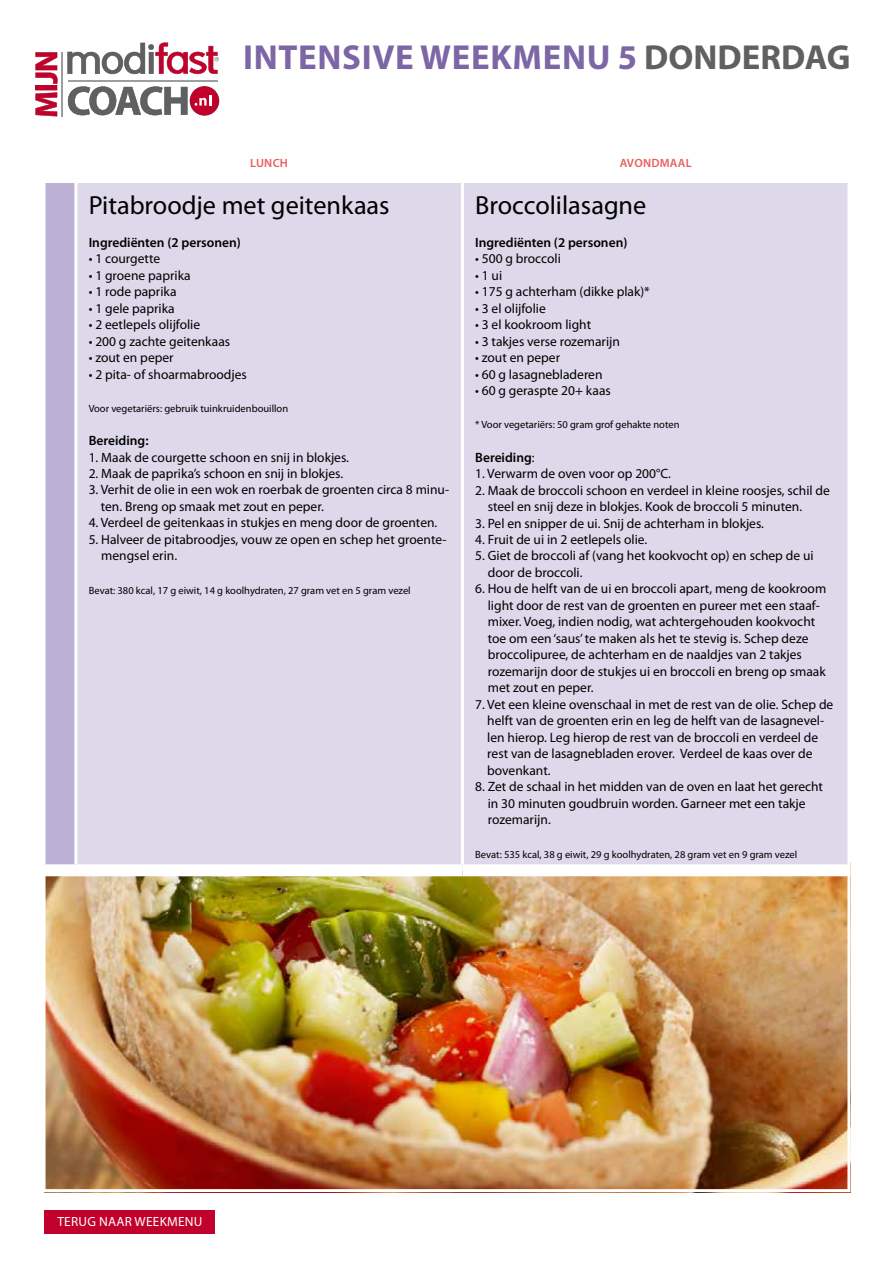
<style>
.page{position:relative;width:893px;height:1263px;background:#fff}
.page>*{position:absolute;margin:0;border:0;box-sizing:border-box;transform-origin:0 0}
.t1{font:700 34.8px "Myriad Pro";letter-spacing:.02em;color:#7c66a5}
.t2{font:700 34.8px "Myriad Pro";color:#5f6062}
.t3{font:26.25px "Myriad Pro";color:#000}
.t4{font:13.5px/16.5px "Myriad Pro";color:#000}
.t5{font:600 13.5px "Myriad Pro";color:#000}
.t6{font:13.35px "Myriad Pro";letter-spacing:.02em;color:#fff}
.t7{font:600 12px "Myriad Pro";letter-spacing:.02em;color:#e95f5c}
.t8{font:10.5px "Myriad Pro";color:#000}
.s1{color:#5f6062}
.s2{font-weight:400}
</style>
<div class="page">
<img style="left:47px;top:876px;width:799px;height:312px">
<div style="left:43px;top:862px;width:807px;height:330px;border:3px solid #fff"></div>
<div style="left:44px;top:182px;width:32px;height:688px;background:#bcb1d4"></div>
<div style="left:77px;top:183px;width:770px;height:681px;background:#ddd8ea"></div>
<hr style="left:43px;top:180px;width:33px;height:3px;background:#fff">
<hr style="left:43px;top:183px;width:3px;height:681px;background:#fff">
<hr style="left:74px;top:183px;width:3px;height:681px;background:#fff">
<hr style="left:461px;top:183px;width:3px;height:681px;background:#fff">
<hr style="left:847px;top:183px;width:3px;height:681px;background:#fff">
<div style="left:76px;top:864px;width:386px;height:12px;background:#fff"></div>
<div style="left:462px;top:864px;width:388px;height:12px;background:#fff"></div>
<div style="left:43px;top:864px;width:33px;height:12px;background:#fff"></div>
<div style="left:45px;top:1210px;width:170px;height:24px;background:#c1002b"></div>
<svg style="left:35px;top:52px;width:23px;height:64px"></svg>
<svg style="left:67px;top:43px;width:152px;height:31px"></svg>
<svg style="left:68px;top:86px;width:151px;height:30px"></svg>
<hr style="left:68px;top:80px;width:150px;height:2px;background:#9c9e9f">
<hr style="left:62px;top:52px;width:1px;height:64px;background:#9c9e9f">
<h1 class="t1" style="left:243px;top:37px;width:426px">INTENSIVE WEEKMENU 5 <span class="s1">DOND</span></h1>
<h1 class="t2" style="left:742px;top:37px;width:110px">ERDAG</h1>
<p class="t7" style="left:250px;top:156px;width:39px">LUNCH</p>
<p class="t7" style="left:620px;top:156px;width:73px">AVONDMAAL</p>
<h2 class="t3" style="left:89px;top:191px;width:303px">Pitabroodje met geitenkaas</h2>
<p class="t5" style="left:89px;top:235px;width:154px">Ingrediënten (2 personen)</p>
<p class="t4" style="left:89px;top:251px;width:73px">• 1 courgette</p>
<p class="t4" style="left:89px;top:267px;width:104px">• 1 groene paprika</p>
<p class="t4" style="left:89px;top:284px;width:89px">• 1 rode paprika</p>
<p class="t4" style="left:89px;top:300px;width:88px">• 1 gele paprika</p>
<p class="t4" style="left:89px;top:317px;width:113px">• 2 eetlepels olijfolie</p>
<p class="t4" style="left:89px;top:333px;width:143px">• 200 g zachte geitenkaas</p>
<p class="t4" style="left:89px;top:350px;width:86px">• zout en peper</p>
<p class="t4" style="left:89px;top:366px;width:160px">• 2 pita- of shoarmabroodjes</p>
<p class="t8" style="left:89px;top:403px;width:201px">Voor vegetariërs: gebruik tuinkruidenbouillon</p>
<p class="t5" style="left:89px;top:433px;width:61px">Bereiding:</p>
<p class="t4" style="left:89px;top:449px;width:262px">1. Maak de courgette schoon en snij in blokjes.</p>
<p class="t4" style="left:89px;top:465px;width:256px">2. Maak de paprika’s schoon en snij in blokjes.</p>
<p class="t4" style="left:101px;top:482px;width:350px;text-indent:-12px">3. Verhit de olie in een wok en roerbak de groenten circa 8 minu&shy;ten. Breng op smaak met zout en peper.</p>
<p class="t4" style="left:89px;top:515px;width:350px">4. Verdeel de geitenkaas in stukjes en meng door de groenten.</p>
<p class="t4" style="left:101px;top:531px;width:347px;text-indent:-13px">5. Halveer de pitabroodjes, vouw ze open en schep het groente&shy;mengsel erin.</p>
<p class="t8" style="left:89px;top:584px;width:324px">Bevat: 380 kcal, 17 g eiwit, 14 g koolhydraten, 27 gram vet en 5 gram vezel</p>
<h2 class="t3" style="left:475px;top:191px;width:173px">Broccolilasagne</h2>
<p class="t5" style="left:475px;top:235px;width:154px">Ingrediënten (2 personen)</p>
<p class="t4" style="left:475px;top:251px;width:87px">• 500 g broccoli</p>
<p class="t4" style="left:475px;top:267px;width:29px">• 1 ui</p>
<p class="t4" style="left:475px;top:284px;width:176px">• 175 g achterham (dikke plak)*</p>
<p class="t4" style="left:475px;top:300px;width:72px">• 3 el olijfolie</p>
<p class="t4" style="left:475px;top:317px;width:118px">• 3 el kookroom light</p>
<p class="t4" style="left:475px;top:333px;width:146px">• 3 takjes verse rozemarijn</p>
<p class="t4" style="left:475px;top:350px;width:86px">• zout en peper</p>
<p class="t4" style="left:475px;top:366px;width:129px">• 60 g lasagnebladeren</p>
<p class="t4" style="left:475px;top:383px;width:137px">• 60 g geraspte 20+ kaas</p>
<p class="t8" style="left:475px;top:419px;width:206px">* Voor vegetariërs: 50 gram grof gehakte noten</p>
<p class="t5" style="left:475px;top:449px;width:61px">Bereiding<span class="s2">:</span></p>
<p class="t4" style="left:475px;top:465px;width:197px">1. Verwarm de oven voor op 200°C.</p>
<p class="t4" style="left:488px;top:482px;width:344px;text-indent:-13px">2. Maak de broccoli schoon en verdeel in kleine roosjes, schil de steel en snij deze in blokjes. Kook de broccoli 5 minuten.</p>
<p class="t4" style="left:475px;top:515px;width:290px">3. Pel en snipper de ui. Snij de achterham in blokjes.</p>
<p class="t4" style="left:475px;top:531px;width:174px">4. Fruit de ui in 2 eetlepels olie.</p>
<p class="t4" style="left:488px;top:548px;width:327px;text-indent:-13px">5. Giet de broccoli af (vang het kookvocht op) en schep de ui door de broccoli.</p>
<p class="t4" style="left:488px;top:581px;width:340px;text-indent:-13px">6. Hou de helft van de ui en broccoli apart, meng de kookroom light door de rest van de groenten en pureer met een staaf&shy;mixer. Voeg, indien nodig, wat achtergehouden kookvocht toe om een ‘saus’ te maken als het te stevig is. Schep deze broccolipuree, de achterham en de naaldjes van 2 takjes rozemarijn door de stukjes ui en broccoli en breng op smaak met zout en peper.</p>
<p class="t4" style="left:487px;top:696px;width:348px;text-indent:-12px">7. Vet een kleine ovenschaal in met de rest van de olie. Schep de helft van de groenten erin en leg de helft van de lasagnevel&shy;len hierop. Leg hierop de rest van de broccoli en verdeel de rest van de lasagnebladen erover. Verdeel de kaas over de bovenkant.</p>
<p class="t4" style="left:488px;top:779px;width:337px;text-indent:-13px">8. Zet de schaal in het midden van de oven en laat het gerecht in 30 minuten goudbruin worden. Garneer met een takje rozemarijn.</p>
<p class="t8" style="left:475px;top:848px;width:324px">Bevat: 535 kcal, 38 g eiwit, 29 g koolhydraten, 28 gram vet en 9 gram vezel</p>
<p class="t6" style="left:57px;top:1215px;width:98px">Terug naar Weekmen</p>
<p class="t6" style="left:194px;top:1215px;width:10px">u</p>
</div>
